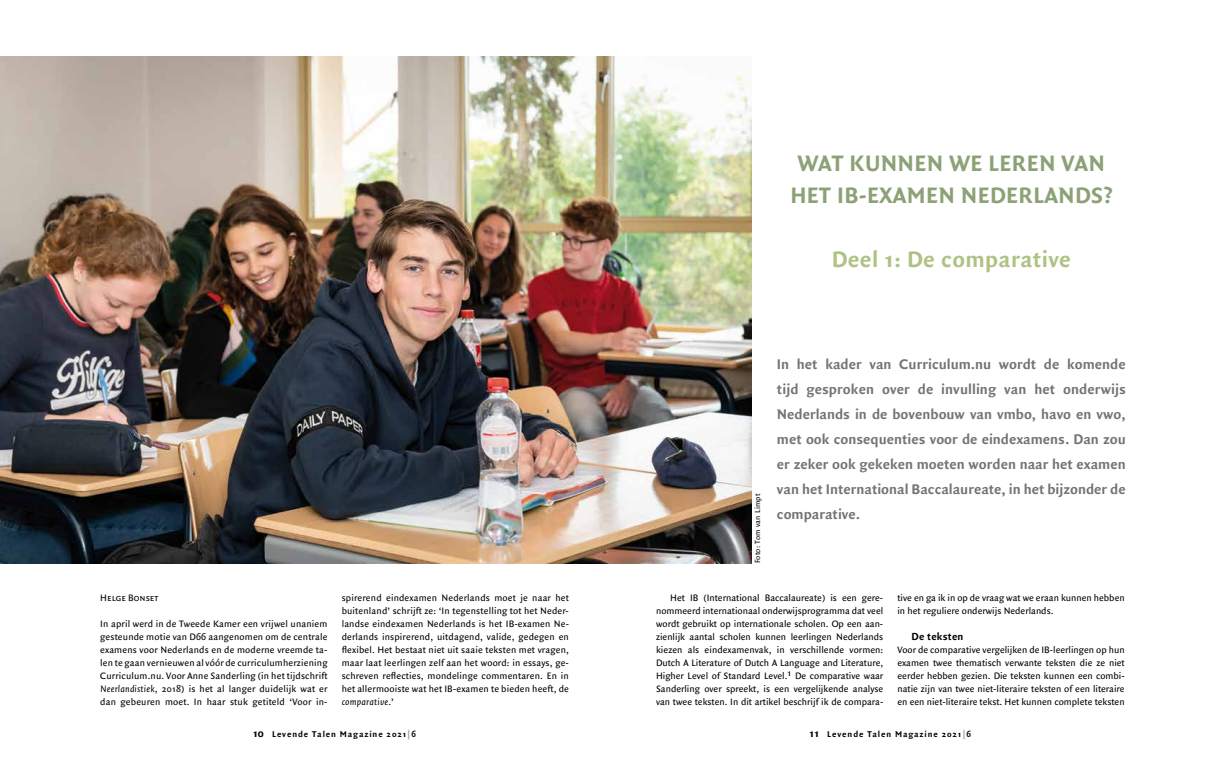
<style>
.page{position:relative;width:1225px;height:766px;background:#fff}
.page>*{position:absolute;margin:0;border:0;box-sizing:border-box;transform-origin:0 0}
.t1{font:700 24px/32px "Quadraat Sans";letter-spacing:.015em;color:#8da176;text-align:center}
.t2{font:700 24px "Quadraat Sans";letter-spacing:.015em;color:#aec283}
.t3{font:700 15px/25px "Quadraat Sans";color:#747476;text-align:justify}
.t4{font:700 11px "Quadraat Sans";letter-spacing:.015em;color:#000}
.t5{font:10px/13px "Quadraat Sans";color:#000;text-align:justify}
.t6{font:10px "Quadraat Sans Caps";color:#000}
.t7{font:700 9px "Quadraat Sans";letter-spacing:.1em;color:#000}
.t8{font:8px "Quadraat Sans";letter-spacing:.025em;color:#000}
.s1{font-style:italic}
.s2{font-size:12px}
.s3{color:#9a9b9d}
</style>
<div class="page">
<img style="left:0;top:57px;width:751px;height:506px">
<h1 class="t1" style="left:790px;top:148px;width:323px">WAT KUNNEN WE LEREN VAN<br>HET IB-EXAMEN NEDERLANDS?</h1>
<p class="t6" style="left:100px;top:591px;width:60px">Helge Bonset</p>
<p class="t5" style="left:100px;top:617px;width:229px">In april werd in de Tweede Kamer een vrijwel unaniem gesteunde motie van D66 aangenomen om de centrale examens voor Nederlands en de moderne vreemde ta&shy;len te gaan vernieuwen al vóór de curriculumherziening Curriculum.nu. Voor Anne Sanderling (in het tijdschrift <span class="s1">Neerlandistiek</span>, 2018) is het al langer duidelijk wat er dan gebeuren moet. In haar stuk getiteld ‘Voor in-</p>
<p class="t5" style="left:342px;top:591px;width:229px">spirerend eindexamen Nederlands moet je naar het buitenland’ schrijft ze: ‘In tegenstelling tot het Neder&shy;landse eindexamen Nederlands is het IB-examen Ne&shy;derlands inspirerend, uitdagend, valide, gedegen en flexibel. Het bestaat niet uit saaie teksten met vragen, maar laat leerlingen zelf aan het woord: in essays, ge&shy;schreven reflecties, mondelinge commentaren. En in het allermooiste wat het IB-examen te bieden heeft, de <span class="s1">comparative</span>.’</p>
<h1 class="t2" style="left:831px;top:246px;width:241px">Deel 1: De comparative</h1>
<p class="t3" style="left:777px;top:352px;width:350px">In het kader van Curriculum.nu wordt de komende tijd gesproken over de invulling van het onderwijs Nederlands in de bovenbouw van vmbo, havo en vwo, met ook consequenties voor de eindexamens. Dan zou er zeker ook gekeken moeten worden naar het examen van het International Baccalaureate, in het bijzonder de comparative.</p>
<p class="t8" style="left:753px;top:563px;width:71px;rotate:-90deg">Foto: Tom van Limpt</p>
<p class="t5" style="left:656px;top:591px;width:229px;text-indent:14px">Het IB (International Baccalaureate) is een gere&shy;nommeerd internationaal onderwijsprogramma dat veel wordt gebruikt op internationale scholen. Op een aan&shy;zienlijk aantal scholen kunnen leerlingen Nederlands kiezen als eindexamenvak, in verschillende vormen:<br>Dutch A Literature of Dutch A Language and Literature, Higher Level of Standard Level.1 De comparative waar Sanderling over spreekt, is een vergelijkende analyse van twee teksten. In dit artikel beschrijf ik de compara-</p>
<p class="t5" style="left:897px;top:591px;width:229px">tive en ga ik in op de vraag wat we eraan kunnen hebben in het reguliere onderwijs Nederlands.</p>
<p class="t4" style="left:911px;top:630px;width:53px">De teksten</p>
<p class="t5" style="left:897px;top:643px;width:229px">Voor de comparative vergelijken de IB-leerlingen op hun examen twee thematisch verwante teksten die ze niet eerder hebben gezien. Die teksten kunnen een combi&shy;natie zijn van twee niet-literaire teksten of een literaire en een niet-literaire tekst. Het kunnen complete teksten</p>
<p class="t7" style="left:253px;top:729px;width:164px"><span class="s2">10</span> Levende Talen Magazine 2021<span class="s3">|</span>6</p>
<p class="t7" style="left:809px;top:729px;width:163px"><span class="s2">11</span> Levende Talen Magazine 2021<span class="s3">|</span>6</p>
</div>
